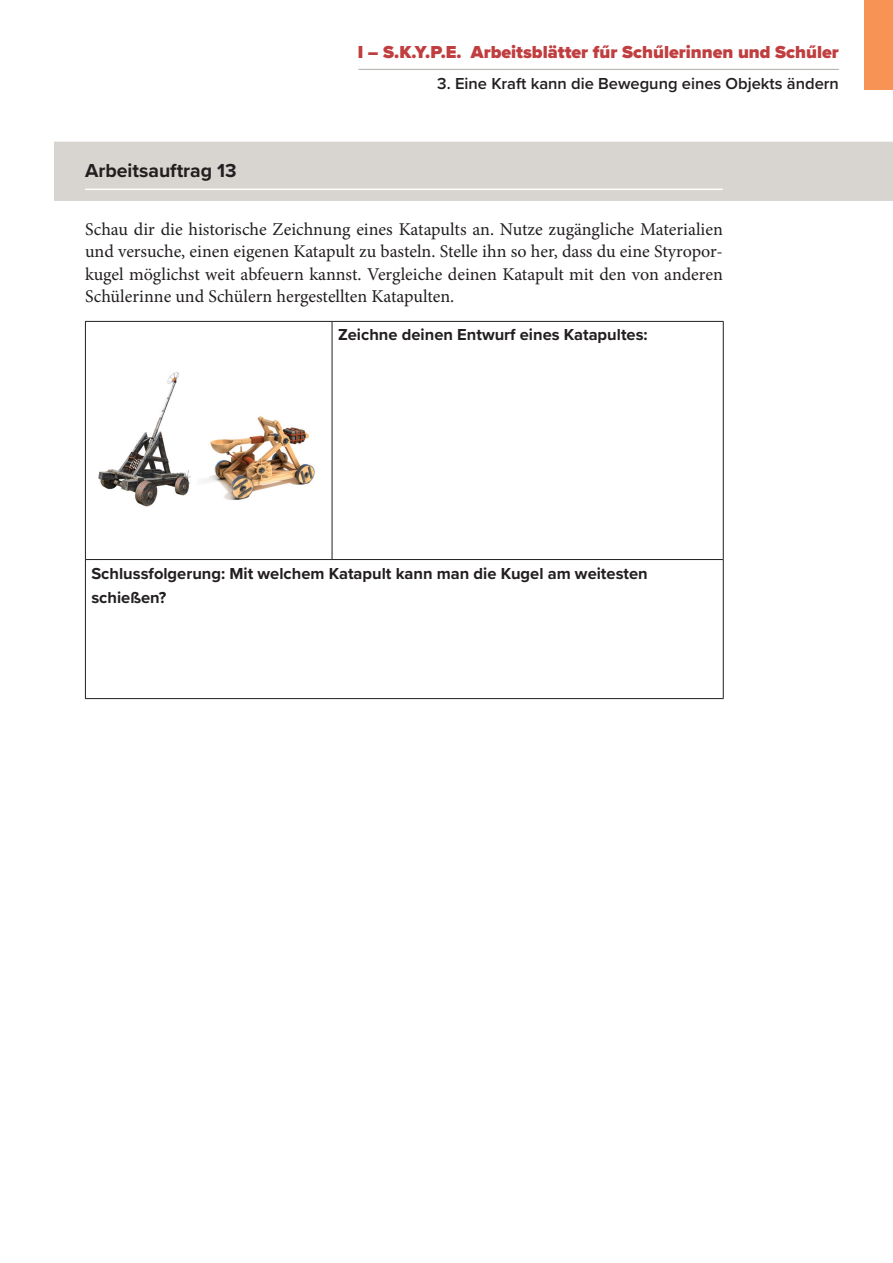
<style>
.page{position:relative;width:893px;height:1263px;background:#fff}
.page>*{position:absolute;margin:0;border:0;box-sizing:border-box;transform-origin:0 0}
.t1{font:700 19.5px "Proxima Nova";color:#231f20}
.t2{font:18px/22.5px "Minion Pro";color:#231f20;text-align:justify}
.t3{font:900 18px "Proxima Nova";color:#c03e3f}
.t4{font:700 16.5px/24px "Proxima Nova";color:#231f20}
.t5{font:600 16.5px "Proxima Nova";color:#231f20}
</style>
<div class="page">
<hr style="left:358px;top:69px;width:481px;height:1px;background:#b1ada7">
<div style="left:864px;top:0;width:29px;height:89px;background:#f79354"></div>
<div style="left:54px;top:142px;width:839px;height:59px;background:#d8d4d0"></div>
<hr style="left:85px;top:189px;width:638px;height:1px;background:#fff">
<hr style="left:85px;top:321px;width:247px;height:1px;background:#231f20">
<hr style="left:85px;top:322px;width:1px;height:237px;background:#231f20">
<hr style="left:332px;top:321px;width:392px;height:1px;background:#231f20">
<hr style="left:332px;top:322px;width:1px;height:237px;background:#231f20">
<hr style="left:723px;top:322px;width:1px;height:237px;background:#231f20">
<hr style="left:85px;top:559px;width:247px;height:1px;background:#231f20">
<hr style="left:85px;top:560px;width:1px;height:138px;background:#231f20">
<hr style="left:332px;top:559px;width:392px;height:1px;background:#231f20">
<hr style="left:723px;top:560px;width:1px;height:138px;background:#231f20">
<hr style="left:85px;top:698px;width:247px;height:1px;background:#231f20">
<hr style="left:332px;top:698px;width:392px;height:1px;background:#231f20">
<img style="left:203px;top:416px;width:112px;height:84px">
<img style="left:98px;top:372px;width:93px;height:135px">
<p class="t1" style="left:85px;top:156px;width:153px">Arbeitsauftrag 13</p>
<p class="t3" style="left:358px;top:38px;width:483px">I – S.K.Y.P.E. Arbeitsblätter fűr Schűlerinnen und Schűler</p>
<p class="t5" style="left:437px;top:71px;width:403px">3. Eine Kraft kann die Bewegung eines Objekts ändern</p>
<p class="t2" style="left:85px;top:218px;width:639px">Schau dir die historische Zeichnung eines Katapults an. Nutze zugängliche Materialien und versuche, einen eigenen Katapult zu basteln. Stelle ihn so her, dass du eine Styropor&shy;kugel möglichst weit abfeuern kannst. Vergleiche deinen Katapult mit den von anderen Schülerinne und Schülern hergestellten Katapulten.</p>
<p class="t4" style="left:338px;top:323px;width:311px">Zeichne deinen Entwurf eines Katapultes:</p>
<p class="t4" style="left:91px;top:561px;width:558px">Schlussfolgerung: Mit welchem Katapult kann man die Kugel am weitesten schießen?</p>
</div>
